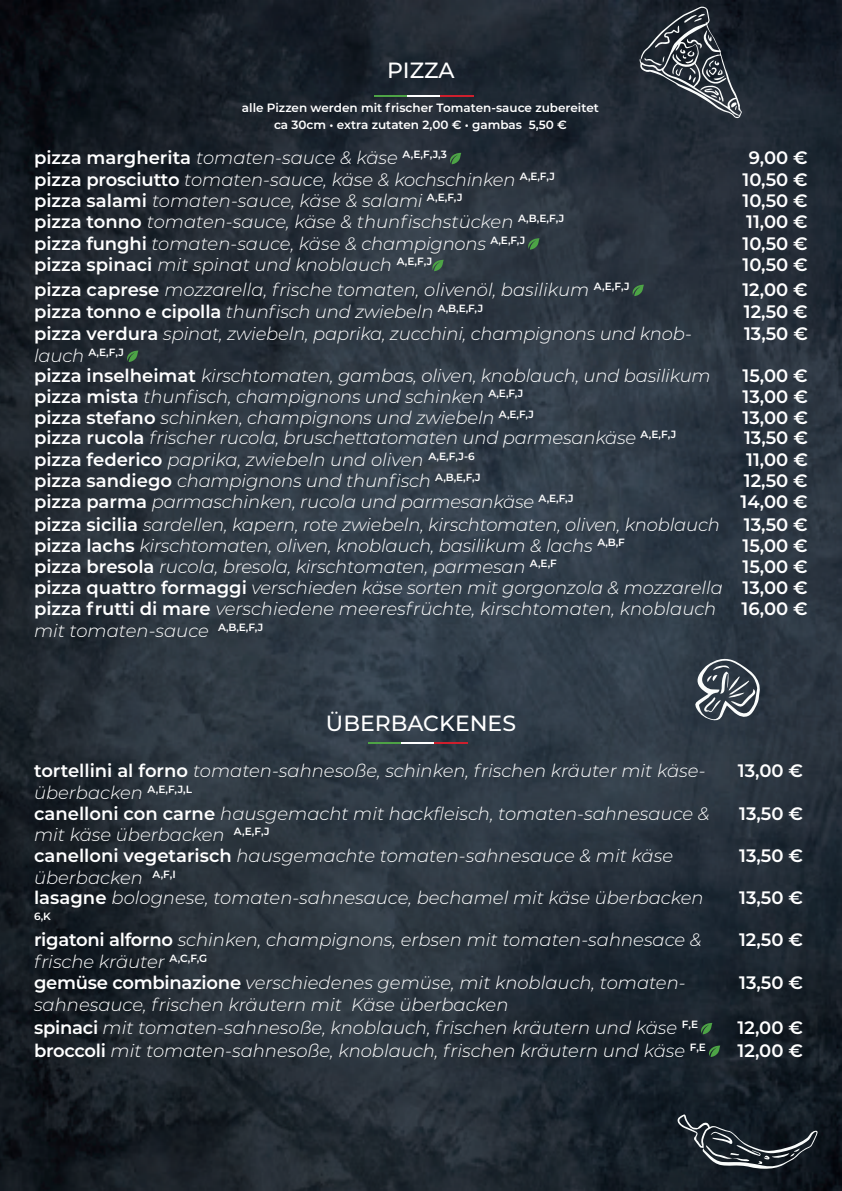
<style>
.page{position:relative;width:842px;height:1191px;background:#fff}
.page>*{position:absolute;margin:0;border:0;box-sizing:border-box;transform-origin:0 0}
.t1{font:100 22px "Montserrat";color:#fff}
.t2{font:italic 300 18px/21.6px "Montserrat";letter-spacing:-.01em;color:#fff}
.t3{font:600 18px "Montserrat";color:#fff}
.t4{font:600 12px "Montserrat";color:#fff}
.t5{font:600 10.4px "Montserrat";color:#fff}
.s1{font-weight:600;font-style:normal}
.s2{font-weight:300;font-style:italic;font-size:18px}
</style>
<div class="page">
<img style="left:1px;top:0;width:841px;height:1191px">
<img style="left:0;top:0;width:1px;height:1191px">
<svg style="left:448px;top:153px;width:13px;height:11px"></svg>
<svg style="left:527px;top:238px;width:12px;height:12px"></svg>
<svg style="left:431px;top:260px;width:13px;height:11px"></svg>
<svg style="left:631px;top:285px;width:13px;height:11px"></svg>
<svg style="left:126px;top:350px;width:12px;height:12px"></svg>
<svg style="left:707px;top:1045px;width:13px;height:12px"></svg>
<svg style="left:699px;top:1023px;width:13px;height:11px"></svg>
<svg style="left:639px;top:7px;width:103px;height:112px;background:#3c434b"></svg>
<svg style="left:694px;top:657px;width:67px;height:64px;background:#5a636c"></svg>
<svg style="left:677px;top:1114px;width:141px;height:54px;background:#2f363e"></svg>
<hr style="left:374px;top:95px;width:33px;height:1px;background:#4ea346">
<hr style="left:407px;top:95px;width:33px;height:1px;background:#fff">
<hr style="left:440px;top:95px;width:34px;height:1px;background:#ce1f2d">
<hr style="left:368px;top:742px;width:33px;height:2px;background:#4ea346">
<hr style="left:401px;top:742px;width:34px;height:2px;background:#fff">
<hr style="left:435px;top:742px;width:33px;height:2px;background:#ce1f2d">
<p class="t1" style="left:387px;top:56px;width:69px">PIZZA</p>
<p class="t4" style="left:242px;top:99px;width:358px">alle Pizzen werden mit frischer Tomaten-sauce zubereitet</p>
<p class="t4" style="left:274px;top:116px;width:294px">ca 30cm • extra zutaten 2,00 € • gambas 5,50 €</p>
<p class="t2" style="left:34px;top:146px;width:414px"><span class="s1">pizza margherita</span> tomaten-sauce &amp; käse <sup>A,E,F,J,3</sup></p>
<p class="t3" style="left:749px;top:145px;width:61px">9,00 €</p>
<p class="t2" style="left:34px;top:168px;width:522px"><span class="s1">pizza prosciutto</span> tomaten-sauce, käse &amp; kochschinken <sup>A,E,F,J</sup></p>
<p class="t3" style="left:742px;top:167px;width:67px">10,50 €</p>
<p class="t2" style="left:34px;top:189px;width:430px"><span class="s1">pizza salami</span> tomaten-sauce, käse &amp; salami <sup>A,E,F,J</sup></p>
<p class="t3" style="left:742px;top:187px;width:67px">10,50 €</p>
<p class="t2" style="left:34px;top:210px;width:532px"><span class="s1">pizza tonno</span> tomaten-sauce, käse &amp; thunfischstücken <sup>A,B,E,F,J</sup></p>
<p class="t3" style="left:746px;top:209px;width:63px">11,00 €</p>
<p class="t2" style="left:34px;top:232px;width:493px"><span class="s1">pizza funghi</span> tomaten-sauce, käse &amp; champignons <sup>A,E,F,J</sup></p>
<p class="t3" style="left:742px;top:230px;width:67px">10,50 €</p>
<p class="t2" style="left:34px;top:253px;width:400px"><span class="s1">pizza spinaci</span> mit spinat und knoblauch <sup>A,E,F,J</sup></p>
<p class="t3" style="left:742px;top:252px;width:67px">10,50 €</p>
<p class="t2" style="left:34px;top:278px;width:597px"><span class="s1">pizza caprese</span> mozzarella, frische tomaten, olivenöl, basilikum <sup>A,E,F,J</sup></p>
<p class="t3" style="left:742px;top:277px;width:67px">12,00 €</p>
<p class="t2" style="left:34px;top:300px;width:451px"><span class="s1">pizza tonno e cipolla</span> thunfisch und zwiebeln <sup>A,B,E,F,J</sup></p>
<p class="t3" style="left:744px;top:298px;width:66px">12,50 €</p>
<p class="t2" style="left:34px;top:323px;width:659px"><span class="s1">pizza verdura</span> spinat, zwiebeln, paprika, zucchini, champignons und knob-</p>
<p class="t5" style="left:34px;top:345px;width:92px"><span class="s2">lauch</span> A,E,F,J</p>
<p class="t3" style="left:744px;top:321px;width:65px">13,50 €</p>
<p class="t2" style="left:34px;top:364px;width:678px"><span class="s1">pizza inselheimat</span> kirschtomaten, gambas, oliven, knoblauch, und basilikum</p>
<p class="t3" style="left:742px;top:363px;width:67px">15,00 €</p>
<p class="t2" style="left:34px;top:385px;width:491px"><span class="s1">pizza mista</span> thunfisch, champignons und schinken <sup>A,E,F,J</sup></p>
<p class="t3" style="left:743px;top:383px;width:67px">13,00 €</p>
<p class="t2" style="left:34px;top:406px;width:501px"><span class="s1">pizza stefano</span> schinken, champignons und zwiebeln <sup>A,E,F,J</sup></p>
<p class="t3" style="left:743px;top:404px;width:67px">13,00 €</p>
<p class="t2" style="left:34px;top:426px;width:644px"><span class="s1">pizza rucola</span> frischer rucola, bruschettatomaten und parmesankäse <sup>A,E,F,J</sup></p>
<p class="t3" style="left:744px;top:425px;width:65px">13,50 €</p>
<p class="t2" style="left:34px;top:448px;width:442px"><span class="s1">pizza federico</span> paprika, zwiebeln und oliven <sup>A,E,F,J-6</sup></p>
<p class="t3" style="left:746px;top:447px;width:63px">11,00 €</p>
<p class="t2" style="left:34px;top:470px;width:448px"><span class="s1">pizza sandiego</span> champignons und thunfisch <sup>A,B,E,F,J</sup></p>
<p class="t3" style="left:744px;top:468px;width:66px">12,50 €</p>
<p class="t2" style="left:34px;top:490px;width:541px"><span class="s1">pizza parma</span> parmaschinken, rucola und parmesankäse <sup>A,E,F,J</sup></p>
<p class="t3" style="left:740px;top:489px;width:69px">14,00 €</p>
<p class="t2" style="left:34px;top:513px;width:687px"><span class="s1">pizza sicilia</span> sardellen, kapern, rote zwiebeln, kirschtomaten, oliven, knoblauch</p>
<p class="t3" style="left:744px;top:512px;width:65px">13,50 €</p>
<p class="t2" style="left:34px;top:534px;width:592px"><span class="s1">pizza lachs</span> kirschtomaten, oliven, knoblauch, basilikum &amp; lachs <sup>A,B,F</sup></p>
<p class="t3" style="left:742px;top:532px;width:67px">15,00 €</p>
<p class="t2" style="left:34px;top:555px;width:524px"><span class="s1">pizza bresola</span> rucola, bresola, kirschtomaten, parmesan <sup>A,E,F</sup></p>
<p class="t2" style="left:34px;top:555px;width:775px;text-align:right"><span class="s1">15,00 €<br>pizza quattro formaggi</span> verschieden käse sorten mit gorgonzola &amp; mozzarella <span class="s1">13,00 €</span></p>
<p class="t2" style="left:34px;top:597px;width:684px"><span class="s1">pizza frutti di mare</span> verschiedene meeresfrüchte, kirschtomaten, knoblauch mit tomaten-sauce <sup>A,B,E,F,J</sup></p>
<p class="t3" style="left:742px;top:596px;width:68px">16,00 €</p>
<p class="t1" style="left:326px;top:708px;width:192px">ÜBERBACKENES</p>
<p class="t2" style="left:34px;top:759px;width:673px"><span class="s1">tortellini al forno</span> tomaten-sahnesoße, schinken, frischen kräuter mit käse&shy;überbacken <sup>A,E,F,J,L</sup></p>
<p class="t3" style="left:738px;top:758px;width:67px">13,00 €</p>
<p class="t2" style="left:34px;top:802px;width:677px"><span class="s1">canelloni con carne</span> hausgemacht mit hackfleisch, tomaten-sahnesauce &amp; mit käse überbacken <sup>A,E,F,J</sup></p>
<p class="t3" style="left:739px;top:800px;width:65px">13,50 €</p>
<p class="t2" style="left:34px;top:844px;width:640px"><span class="s1">canelloni vegetarisch</span> hausgemachte tomaten-sahnesauce &amp; mit käse überbacken <sup>A,F,I</sup></p>
<p class="t3" style="left:739px;top:843px;width:65px">13,50 €</p>
<p class="t2" style="left:34px;top:886px;width:671px"><span class="s1">lasagne</span> bolognese, tomaten-sahnesauce, bechamel mit käse überbacken</p>
<p class="t5" style="left:34px;top:909px;width:18px">6,K</p>
<p class="t3" style="left:739px;top:885px;width:65px">13,50 €</p>
<p class="t2" style="left:34px;top:928px;width:669px"><span class="s1">rigatoni alforno</span> schinken, champignons, erbsen mit tomaten-sahnesace &amp; frische kräuter <sup>A,C,F,G</sup></p>
<p class="t3" style="left:739px;top:927px;width:66px">12,50 €</p>
<p class="t2" style="left:34px;top:971px;width:653px"><span class="s1">gemüse combinazione</span> verschiedenes gemüse, mit knoblauch, tomaten&shy;sahnesauce, frischen kräutern mit Käse überbacken</p>
<p class="t3" style="left:739px;top:969px;width:65px">13,50 €</p>
<p class="t2" style="left:34px;top:1016px;width:666px"><span class="s1">spinaci</span> mit tomaten-sahnesoße, knoblauch, frischen kräutern und käse <sup>F,E</sup></p>
<p class="t3" style="left:738px;top:1015px;width:67px">12,00 €</p>
<p class="t2" style="left:34px;top:1039px;width:673px"><span class="s1">broccoli</span> mit tomaten-sahnesoße, knoblauch, frischen kräutern und käse <sup>F,E</sup></p>
<p class="t3" style="left:738px;top:1037px;width:67px">12,00 €</p>
</div>
